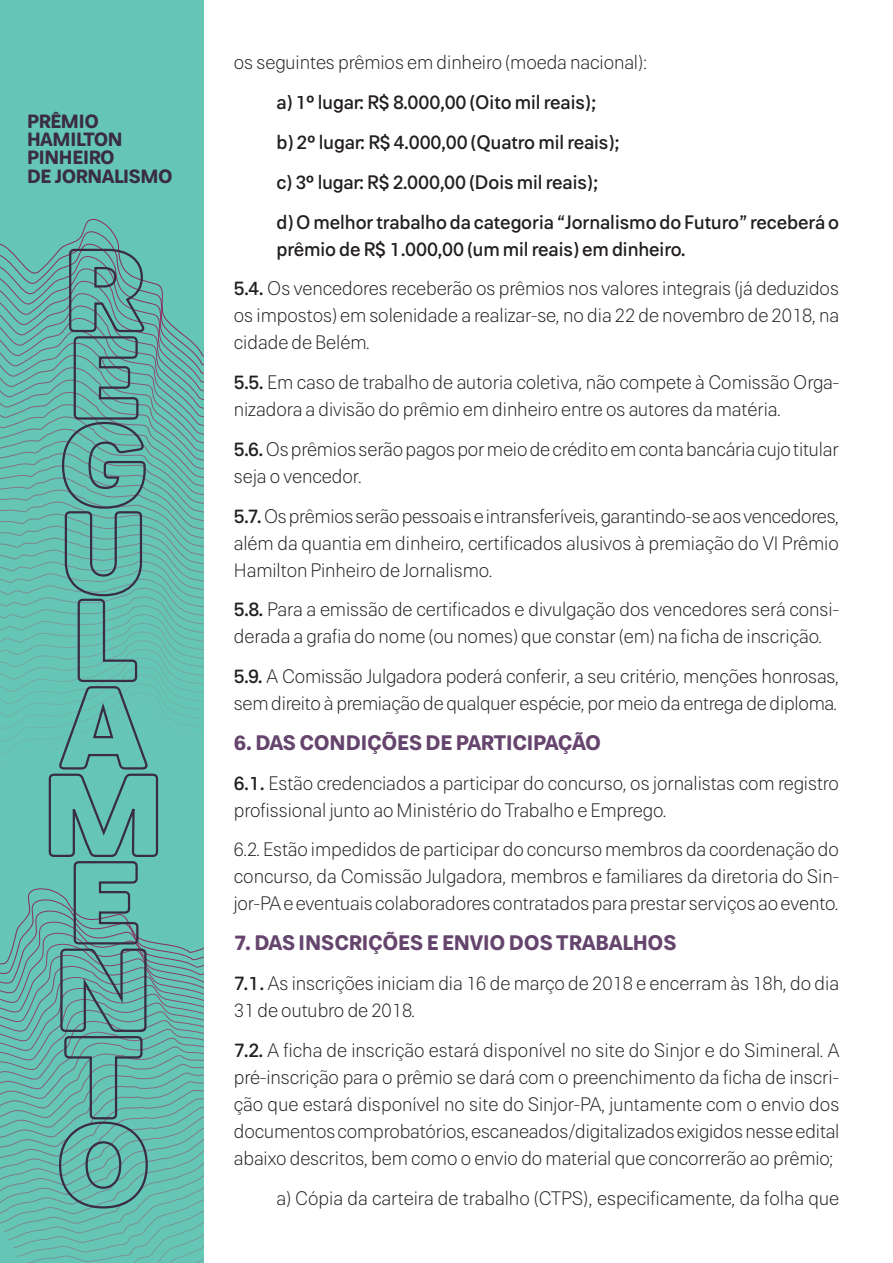
<style>
.page{position:relative;width:893px;height:1263px;background:#fff}
.page>*{position:absolute;margin:0;border:0;box-sizing:border-box;transform-origin:0 0}
.t1{font:700 21px "Paul Grotesk Soft";letter-spacing:-.015em;color:#65456d}
.t2{font:300 19.5px/27px "Paul Grotesk Soft";color:#231f20}
.t3{font:500 19.5px/39.8px "Paul Grotesk Soft";color:#231f20}
.t4{font:700 19.2px/18.5px "Paul Grotesk Soft";letter-spacing:-.02em;color:#392c43}
.s1{font-weight:500}
</style>
<div class="page">
<div style="left:0;top:0;width:203px;height:1263px;background:#66c6b6"></div>
<svg style="left:0;top:888px;width:203px;height:375px"></svg>
<svg style="left:0;top:218px;width:203px;height:536px"></svg>
<svg style="left:48px;top:248px;width:111px;height:962px"></svg>
<p class="t4" style="left:27px;top:112px;width:147px">PRÊMIO<br>HAMILTON<br>PINHEIRO<br>DE JORNALISMO</p>
<p class="t2" style="left:234px;top:49px;width:415px">os seguintes prêmios em dinheiro (moeda nacional):</p>
<p class="t3" style="left:276px;top:83px;width:564px">a) 1º lugar: R$ 8.000,00 (Oito mil reais);<br>b) 2º lugar: R$ 4.000,00 (Quatro mil reais);<br>c) 3º lugar: R$ 2.000,00 (Dois mil reais);<br>d) O melhor trabalho da categoria “Jornalismo do Futuro” receberá o</p>
<p class="t2" style="left:234px;top:229px;width:607px;line-height:39.8px;text-indent:43px"><span class="s1">prêmio de R$ 1.000,00 (um mil reais) em dinheiro.<br>5.4.</span> Os vencedores receberão os prêmios nos valores integrais (já deduzidos</p>
<p class="t2" style="left:234px;top:302px;width:607px">os impostos) em solenidade a realizar-se, no dia 22 de novembro de 2018, na cidade de Belém.</p>
<p class="t2" style="left:234px;top:369px;width:607px"><span class="s1">5.5.</span> Em caso de trabalho de autoria coletiva, não compete à Comissão Orga&shy;nizadora a divisão do prêmio em dinheiro entre os autores da matéria.</p>
<p class="t2" style="left:234px;top:435px;width:606px"><span class="s1">5.6.</span> Os prêmios serão pagos por meio de crédito em conta bancária cujo titular seja o vencedor.</p>
<p class="t2" style="left:234px;top:502px;width:607px;text-align:justify"><span class="s1">5.7.</span> Os prêmios serão pessoais e intransferíveis, garantindo-se aos vencedores, além da quantia em dinheiro, certificados alusivos à premiação do VI Prêmio Hamilton Pinheiro de Jornalismo.</p>
<p class="t2" style="left:234px;top:596px;width:606px"><span class="s1">5.8.</span> Para a emissão de certificados e divulgação dos vencedores será consi&shy;derada a grafia do nome (ou nomes) que constar (em) na ficha de inscrição.</p>
<p class="t2" style="left:234px;top:663px;width:606px"><span class="s1">5.9.</span> A Comissão Julgadora poderá conferir, a seu critério, menções honrosas, sem direito à premiação de qualquer espécie, por meio da entrega de diploma.</p>
<p class="t1" style="left:234px;top:730px;width:369px">6. DAS CONDIÇÕES DE PARTICIPAÇÃO</p>
<p class="t2" style="left:234px;top:769px;width:607px"><span class="s1">6.1.</span> Estão credenciados a participar do concurso, os jornalistas com registro profissional junto ao Ministério do Trabalho e Emprego.</p>
<p class="t2" style="left:234px;top:836px;width:607px;text-align:justify">6.2. Estão impedidos de participar do concurso membros da coordenação do concurso, da Comissão Julgadora, membros e familiares da diretoria do Sin&shy;jor-PA e eventuais colaboradores contratados para prestar serviços ao evento.</p>
<p class="t1" style="left:234px;top:930px;width:444px">7. DAS INSCRIÇÕES E ENVIO DOS TRABALHOS</p>
<p class="t2" style="left:234px;top:969px;width:607px"><span class="s1">7.1.</span> As inscrições iniciam dia 16 de março de 2018 e encerram às 18h, do dia<br>31 de outubro de 2018.</p>
<p class="t2" style="left:234px;top:1036px;width:607px;text-align:justify"><span class="s1">7.2.</span> A ficha de inscrição estará disponível no site do Sinjor e do Simineral. A pré-inscrição para o prêmio se dará com o preenchimento da ficha de inscri&shy;ção que estará disponível no site do Sinjor-PA, juntamente com o envio dos documentos comprobatórios, escaneados/digitalizados exigidos nesse edital abaixo descritos, bem como o envio do material que concorrerão ao prêmio;</p>
<p class="t2" style="left:276px;top:1184px;width:564px">a) Cópia da carteira de trabalho (CTPS), especificamente, da folha que</p>
</div>
